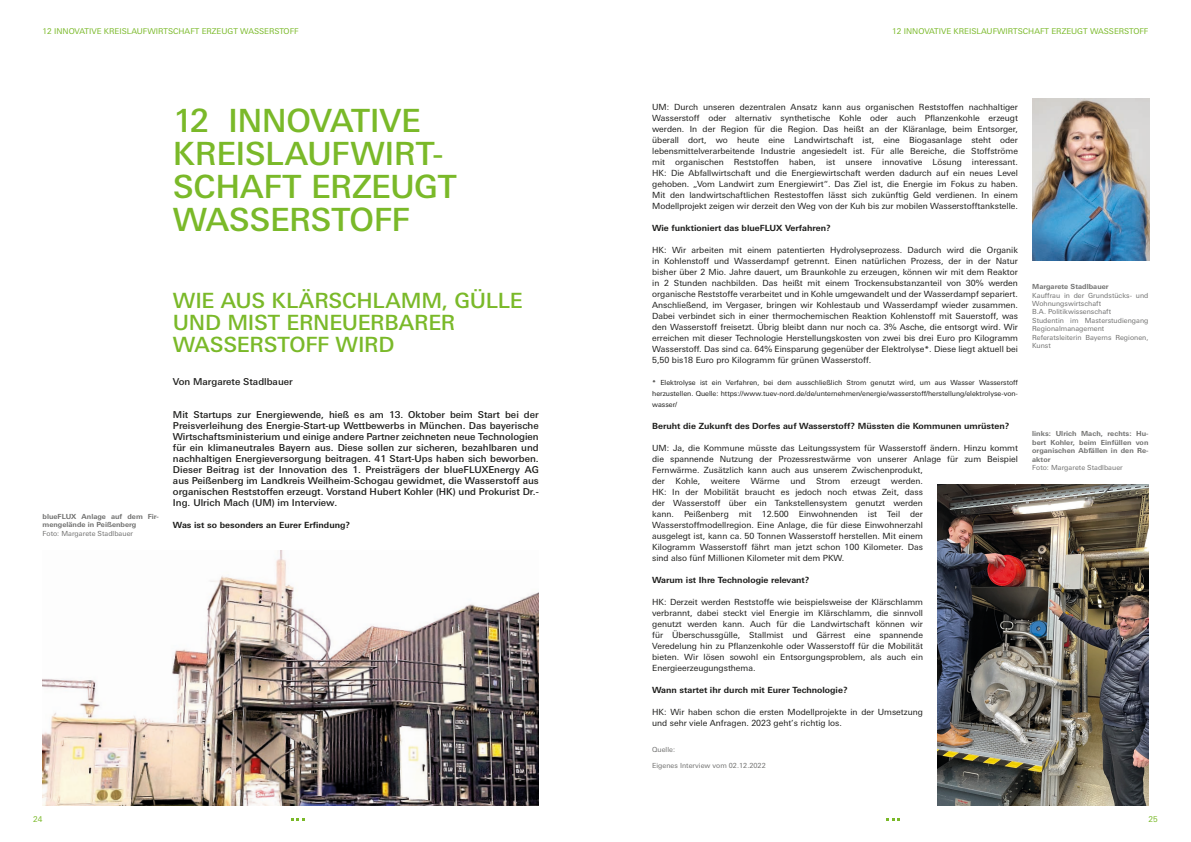
<style>
.page{position:relative;width:1191px;height:842px;background:#fff}
.page>*{position:absolute;margin:0;border:0;box-sizing:border-box;transform-origin:0 0}
.Headline_1{font:500 32px/33px "Univers Next Pro";letter-spacing:-.015em;color:#7ab929}
.Headline_1-2{font:500 21px/22px "Univers Next Pro";letter-spacing:-.015em;color:#7ab929}
.Einleitung{font:500 9.5px/11px "Univers Next Pro";color:#1d1d1b;text-align:justify}
.Headline_1-3{font:500 9.5px "Univers Next Pro";color:#1d1d1b}
.Body{font:8.5px/11px "Univers Next Pro";color:#1d1d1b;text-align:justify}
.Body-2{font:700 8.5px "Univers Next Pro";color:#1d1d1b}
.Kopfzeile{font:8px "Univers Next Pro";color:#7ab929}
.Pagina{font:8px "Univers Next Pro";color:#7ab929}
.Randvermerk{font:7px/8.4px "Univers Next Pro";letter-spacing:.005em;color:#70706f}
.Body-3{font:7px/11px "Univers Next Pro";color:#1d1d1b;text-align:justify}
.Randvermerk-2{font:700 7px/8.4px "Univers Next Pro";letter-spacing:.005em;color:#70706f}
</style>
<div class="page">
<svg style="left:291px;top:818px;width:14px;height:2px"></svg>
<svg style="left:886px;top:818px;width:14px;height:2px"></svg>
<img style="left:43px;top:550px;width:496px;height:255px">
<img style="left:1032px;top:98px;width:117px;height:163px">
<img style="left:937px;top:484px;width:211px;height:321px">
<p class="Kopfzeile" style="left:43px;top:27px;width:258px">12 INNOVATIVE KREISLAUFWIRTSCHAFT ERZEUGT WASSERSTOFF</p>
<p class="Kopfzeile" style="left:892px;top:27px;width:258px">12 INNOVATIVE KREISLAUFWIRTSCHAFT ERZEUGT WASSERSTOFF</p>
<h1 class="Headline_1" style="left:173px;top:104px;width:285px">12 INNOVATIVE<br>KREISLAUFWIRT-<br>SCHAFT ERZEUGT<br>WASSERSTOFF</h1>
<p class="Randvermerk-2" style="left:43px;top:512px;width:118px">blueFLUX Anlage auf dem Fir&shy;mengelände in Peißenberg</p>
<p class="Randvermerk" style="left:43px;top:529px;width:92px">Foto: Margarete Stadlbauer</p>
<h1 class="Headline_1-2" style="left:173px;top:290px;width:351px">WIE AUS KLÄRSCHLAMM, GÜLLE<br>UND MIST ERNEUERBARER<br>WASSERSTOFF WIRD</h1>
<h1 class="Headline_1-3" style="left:173px;top:376px;width:121px">Von Margarete Stadlbauer</h1>
<p class="Einleitung" style="left:173px;top:409px;width:367px">Mit Startups zur Energiewende, hieß es am 13. Oktober beim Start bei der Preisverleihung des Energie-Start-up Wettbewerbs in München. Das bayerische Wirtschaftsministerium und einige andere Partner zeichneten neue Technologien für ein klimaneutrales Bayern aus. Diese sollen zur sicheren, bezahlbaren und nachhaltigen Energieversorgung beitragen. 41 Start-Ups haben sich beworben.<br>Dieser Beitrag ist der Innovation des 1. Preisträgers der blueFLUXEnergy AG aus Peißenberg im Landkreis Weilheim-Schogau gewidmet, die Wasserstoff aus organischen Reststoffen erzeugt. Vorstand Hubert Kohler (HK) und Prokurist Dr.- Ing. Ulrich Mach (UM) im Interview.</p>
<p class="Body-2" style="left:173px;top:520px;width:179px">Was ist so besonders an Eurer Erfindung?</p>
<p class="Body" style="left:652px;top:102px;width:367px">UM: Durch unseren dezentralen Ansatz kann aus organischen Reststoffen nachhaltiger Wasserstoff oder alternativ synthetische Kohle oder auch Pflanzenkohle erzeugt werden. In der Region für die Region. Das heißt an der Kläranlage, beim Entsorger, überall dort, wo heute eine Landwirtschaft ist, eine Biogasanlage steht oder lebensmittelverarbeitende Industrie angesiedelt ist. Für alle Bereiche, die Stoffströme mit organischen Reststoffen haben, ist unsere innovative Lösung interessant.<br>HK: Die Abfallwirtschaft und die Energiewirtschaft werden dadurch auf ein neues Level gehoben. „Vom Landwirt zum Energiewirt“. Das Ziel ist, die Energie im Fokus zu haben.<br>Mit den landwirtschaftlichen Restestoffen lässt sich zukünftig Geld verdienen. In einem Modellprojekt zeigen wir derzeit den Weg von der Kuh bis zur mobilen Wasserstofftankstelle.</p>
<p class="Body-2" style="left:652px;top:223px;width:180px">Wie funktioniert das blueFLUX Verfahren?</p>
<p class="Body" style="left:652px;top:245px;width:367px">HK: Wir arbeiten mit einem patentierten Hydrolyseprozess. Dadurch wird die Organik in Kohlenstoff und Wasserdampf getrennt. Einen natürlichen Prozess, der in der Natur bisher über 2 Mio. Jahre dauert, um Braunkohle zu erzeugen, können wir mit dem Reaktor in 2 Stunden nachbilden. Das heißt mit einem Trockensubstanzanteil von 30% werden organische Reststoffe verarbeitet und in Kohle umgewandelt und der Wasserdampf separiert.<br>Anschließend, im Vergaser, bringen wir Kohlestaub und Wasserdampf wieder zusammen.<br>Dabei verbindet sich in einer thermochemischen Reaktion Kohlenstoff mit Sauerstoff, was den Wasserstoff freisetzt. Übrig bleibt dann nur noch ca. 3% Asche, die entsorgt wird. Wir erreichen mit dieser Technologie Herstellungskosten von zwei bis drei Euro pro Kilogramm Wasserstoff. Das sind ca. 64% Einsparung gegenüber der Elektrolyse*. Diese liegt aktuell bei 5,50 bis18 Euro pro Kilogramm für grünen Wasserstoff.</p>
<p class="Body-3" style="left:652px;top:377px;width:367px">* Elektrolyse ist ein Verfahren, bei dem ausschließlich Strom genutzt wird, um aus Wasser Wasserstoff herzustellen. Quelle: https://www.tuev-nord.de/de/unternehmen/energie/wasserstoff/herstellung/elektrolyse-von&shy;wasser/</p>
<p class="Body-2" style="left:652px;top:421px;width:359px">Beruht die Zukunft des Dorfes auf Wasserstoff? Müssten die Kommunen umrüsten?</p>
<p class="Body" style="left:652px;top:443px;width:367px;text-align:left">UM: Ja, die Kommune müsste das Leitungssystem für Wasserstoff ändern. Hinzu kommt die spannende Nutzung der Prozessrestwärme von unserer Anlage für zum Beispiel Fernwärme. Zusätzlich kann auch aus unserem Zwischenprodukt,<br>der</p>
<p class="Body" style="left:675px;top:476px;width:26px">Kohle,</p>
<p class="Body" style="left:711px;top:476px;width:31px">weitere</p>
<p class="Body" style="left:751px;top:476px;width:30px">Wärme</p>
<p class="Body" style="left:790px;top:476px;width:17px">und</p>
<p class="Body" style="left:816px;top:476px;width:26px">Strom</p>
<p class="Body" style="left:851px;top:476px;width:31px">erzeugt</p>
<p class="Body" style="left:652px;top:476px;width:272px;text-indent:239px">werden.<br>HK: In der Mobilität braucht es jedoch noch etwas Zeit, dass der Wasserstoff über ein Tankstellensystem genutzt werden kann. Peißenberg mit 12.500 Einwohnenden ist Teil der Wasserstoffmodellregion. Eine Anlage, die für diese Einwohnerzahl ausgelegt ist, kann ca. 50 Tonnen Wasserstoff herstellen. Mit einem Kilogramm Wasserstoff fährt man jetzt schon 100 Kilometer. Das sind also fünf Millionen Kilometer mit dem PKW.</p>
<p class="Body-2" style="left:652px;top:575px;width:159px">Warum ist Ihre Technologie relevant?</p>
<p class="Body" style="left:652px;top:597px;width:272px">HK: Derzeit werden Reststoffe wie beispielsweise der Klärschlamm verbrannt, dabei steckt viel Energie im Klärschlamm, die sinnvoll genutzt werden kann. Auch für die Landwirtschaft können wir für Überschussgülle, Stallmist und Gärrest eine spannende Veredelung hin zu Pflanzenkohle oder Wasserstoff für die Mobilität bieten. Wir lösen sowohl ein Entsorgungsproblem, als auch ein Energieerzeugungsthema.</p>
<p class="Body-2" style="left:652px;top:685px;width:197px">Wann startet ihr durch mit Eurer Technologie?</p>
<p class="Body" style="left:652px;top:707px;width:272px">HK: Wir haben schon die ersten Modellprojekte in der Umsetzung und sehr viele Anfragen. 2023 geht’s richtig los.</p>
<p class="Randvermerk" style="left:652px;top:745px;width:24px">Quelle:</p>
<p class="Randvermerk" style="left:652px;top:762px;width:115px">Eigenes Interview vom 02.12.2022</p>
<p class="Randvermerk-2" style="left:1032px;top:282px;width:78px">Margarete Stadlbauer</p>
<p class="Randvermerk" style="left:1032px;top:291px;width:118px">Kauffrau in der Grundstücks- und<br>Wohnungswirtschaft</p>
<p class="Randvermerk" style="left:1032px;top:308px;width:80px">B.A. Politikwissenschaft</p>
<p class="Randvermerk" style="left:1032px;top:316px;width:118px">Studentin im Masterstudiengang<br>Regionalmanagement</p>
<p class="Randvermerk" style="left:1032px;top:333px;width:118px">Referatsleiterin Bayerns Regionen,<br>Kunst</p>
<p class="Randvermerk-2" style="left:1032px;top:430px;width:118px;text-align:justify">links: Ulrich Mach, rechts: Hu&shy;bert Kohler, beim Einfüllen von organischen Abfällen in den Re&shy;aktor</p>
<p class="Randvermerk" style="left:1032px;top:463px;width:92px">Foto: Margarete Stadlbauer</p>
<p class="Pagina" style="left:33px;top:815px;width:11px">24</p>
<p class="Pagina" style="left:1148px;top:815px;width:11px">25</p>
</div>
